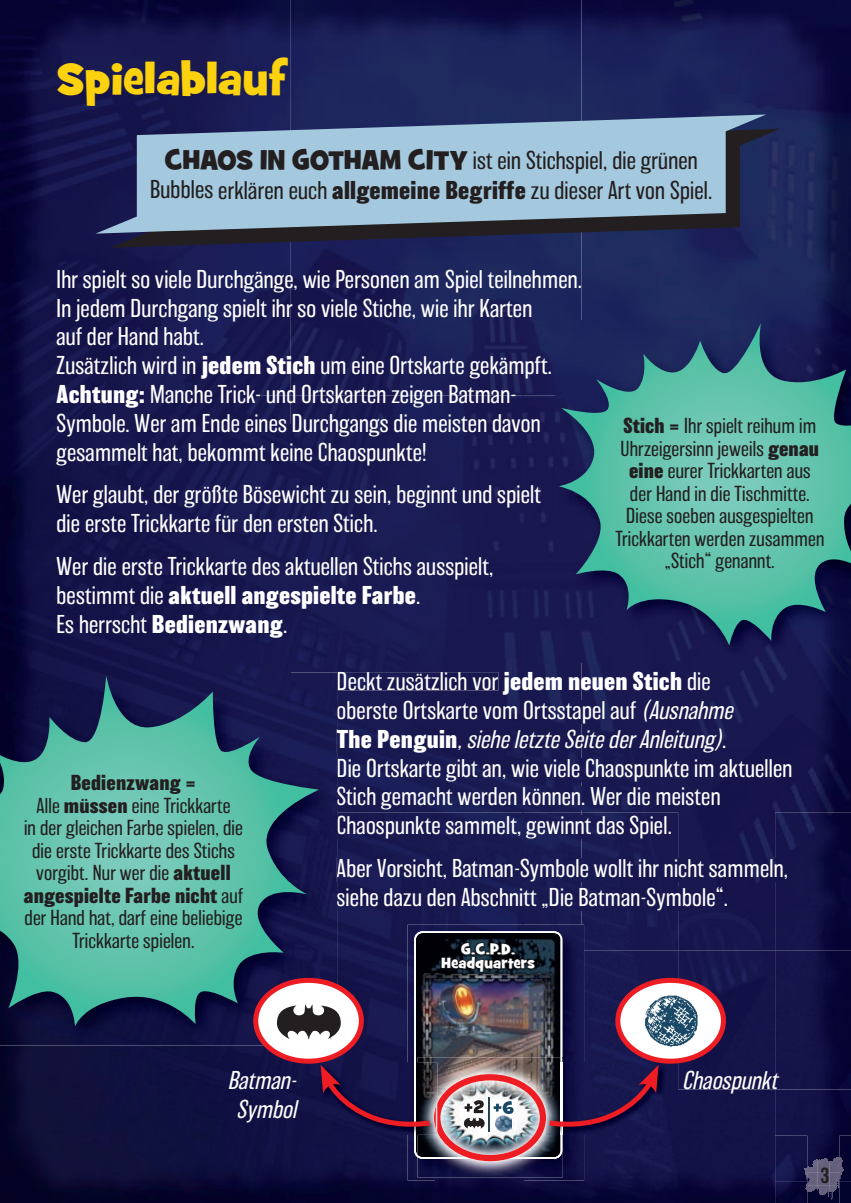
<style>
.page{position:relative;width:851px;height:1203px;background:#fff}
.page>*{position:absolute;margin:0;border:0;box-sizing:border-box;transform-origin:0 0}
.t1{font:45px "Grilled Cheese BTN";letter-spacing:.01em;color:#fcd10d}
.t2{font:200 23.75px/28.8px "Balboa";letter-spacing:.01em;color:#fff}
.t3{font:200 23.75px/30px "Balboa";letter-spacing:.01em;color:#231f20;text-align:center}
.t4{font:italic 200 23.75px "Balboa";color:#fff}
.t5{font:200 20px/22.5px "Balboa";letter-spacing:.01em;color:#231f20;text-align:center}
.t6{font:500 20px "Balboa";color:#231f20}
.t7{font:14.75px/14px "Grilled Cheese BTN";letter-spacing:.025em;color:#fff;text-align:center}
.s1{font-family:"Grilled Cheese BTN";font-weight:400;font-size:27.5px}
.s2{font-weight:800}
.s3{font-style:italic}
</style>
<div class="page">
<img style="left:581px;top:0;width:270px;height:320px">
<img style="left:0;top:0;width:261px;height:395px">
<div style="left:290px;top:426px;width:265px;height:386px;background:#191951"></div>
<img style="left:261px;top:0;width:320px;height:426px">
<img style="left:0;top:395px;width:262px;height:277px">
<div style="left:261px;top:424px;width:29px;height:248px;background:#181950"></div>
<img style="left:522px;top:662px;width:329px;height:540px">
<img style="left:338px;top:812px;width:185px;height:119px">
<img style="left:0;top:1045px;width:435px;height:157px">
<img style="left:435px;top:1180px;width:88px;height:22px">
<img style="left:339px;top:672px;width:159px;height:18px">
<img style="left:338px;top:700px;width:298px;height:23px">
<img style="left:338px;top:729px;width:118px;height:23px">
<img style="left:339px;top:758px;width:453px;height:22px">
<img style="left:338px;top:786px;width:382px;height:23px">
<img style="left:339px;top:815px;width:332px;height:23px">
<div style="left:338px;top:858px;width:450px;height:23px;background:#191950"></div>
<img style="left:338px;top:886px;width:390px;height:24px">
<svg style="left:110px;top:129px;width:670px;height:119px"></svg>
<svg style="left:96px;top:114px;width:670px;height:119px;fill:#a4c8dd"></svg>
<img style="left:555px;top:320px;width:296px;height:342px">
<svg style="left:558px;top:323px;width:293px;height:322px"></svg>
<img style="left:0;top:672px;width:338px;height:373px">
<svg style="left:338px;top:672px;width:1px;height:18px"></svg>
<svg style="left:337px;top:700px;width:1px;height:23px"></svg>
<svg style="left:337px;top:729px;width:1px;height:23px"></svg>
<svg style="left:338px;top:758px;width:1px;height:22px"></svg>
<svg style="left:337px;top:786px;width:1px;height:23px"></svg>
<svg style="left:338px;top:815px;width:1px;height:23px"></svg>
<svg style="left:337px;top:858px;width:1px;height:52px"></svg>
<svg style="left:0;top:675px;width:319px;height:351px"></svg>
<img style="left:407px;top:924px;width:177px;height:256px">
<img style="left:417px;top:1160px;width:146px;height:17px">
<img style="left:658px;top:1062px;width:8px;height:72px">
<div style="left:618px;top:980px;width:105px;height:80px;background:#fff;border-radius:50%"></div>
<div style="left:615px;top:977px;width:111px;height:86px;border:5px solid #ee1d23;border-radius:50%"></div>
<svg style="left:256px;top:980px;width:105px;height:80px"></svg>
<img style="left:658px;top:995px;width:40px;height:52px">
<img style="left:277px;top:931px;width:381px;height:229px">
<svg style="left:804px;top:1156px;width:40px;height:39px"></svg>
<h1 class="t1" style="left:57px;top:50px;width:231px">Spielablauf</h1>
<p class="t3" style="left:150px;top:146px;width:563px"><span class="s1">CHAOS IN GOTHAM CITY</span> ist ein Stichspiel, die grünen<br>Bubbles erklären euch <span class="s2">allgemeine Begriffe</span> zu dieser Art von Spiel.</p>
<p class="t2" style="left:57px;top:265px;width:527px">Ihr spielt so viele Durchgänge, wie Personen am Spiel teilnehmen.<br>In jedem Durchgang spielt ihr so viele Stiche, wie ihr Karten<br>auf der Hand habt.<br>Zusätzlich wird in <span class="s2">jedem Stich</span> um eine Ortskarte gekämpft.<br><span class="s2">Achtung:</span> Manche Trick- und Ortskarten zeigen Batman-Symbole. Wer am Ende eines Durchgangs die meisten davon gesammelt hat, bekommt keine Chaospunkte!</p>
<p class="t2" style="left:57px;top:480px;width:486px">Wer glaubt, der größte Bösewicht zu sein, beginnt und spielt die erste Trickkarte für den ersten Stich.</p>
<p class="t2" style="left:57px;top:552px;width:438px">Wer die erste Trickkarte des aktuellen Stichs ausspielt, bestimmt die <span class="s2">aktuell angespielte Farbe</span>.<br>Es herrscht <span class="s2">Bedienzwang</span>.</p>
<p class="t2" style="left:336px;top:667px;width:457px">Deckt zusätzlich vor <span class="s2">jedem neuen Stich</span> die<br>oberste Ortskarte vom Ortsstapel auf <span class="s3">(Ausnahme<br></span><span class="s2">T h e P e n g u i n</span> <span class="s3">,sieheletzteSeitederAnleitung)</span>.<br>Die Ortskarte gibt an, wie viele Chaospunkte im aktuellen Stich gemacht werden können. Wer die meisten Chaospunkte sammelt, gewinnt das Spiel.</p>
<p class="t2" style="left:336px;top:854px;width:453px">Aber Vorsicht, Batman-Symbole wollt ihr nicht sammeln, siehe dazu den Abschnitt „Die Batman-Symbole“.</p>
<p class="t5" style="left:615px;top:414px;width:210px"><span class="s2">Stich =</span> Ihr spielt reihum im<br>Uhrzeigersinn jeweils <span class="s2">genau eine</span> eurer Trickkarten aus<br>der Hand in die Tischmitte.<br>Diese soeben ausgespielten<br>Trickkarten werden zusammen „Stich“ genannt.</p>
<p class="t5" style="left:24px;top:771px;width:221px"><span class="s2">Bedienzwang =<br></span>Alle <span class="s2">müssen</span> eine Trickkarte<br>in der gleichen Farbe spielen, die die erste Trickkarte des Stichs vorgibt. Nur wer die <span class="s2">aktuell angespielte Farbe nicht</span> auf der Hand hat, darf eine beliebige<br>Trickkarte spielen.</p>
<p class="t7" style="left:441px;top:942px;width:95px">G.C.P.D.<br>Headquarters</p>
<p class="t4" style="left:228px;top:1067px;width:75px">Batman-</p>
<p class="t4" style="left:682px;top:1067px;width:102px">Chaospunkt</p>
<p class="t4" style="left:236px;top:1095px;width:67px">Symbol</p>
<p class="t6" style="left:820px;top:1164px;width:11px">3</p>
</div>
